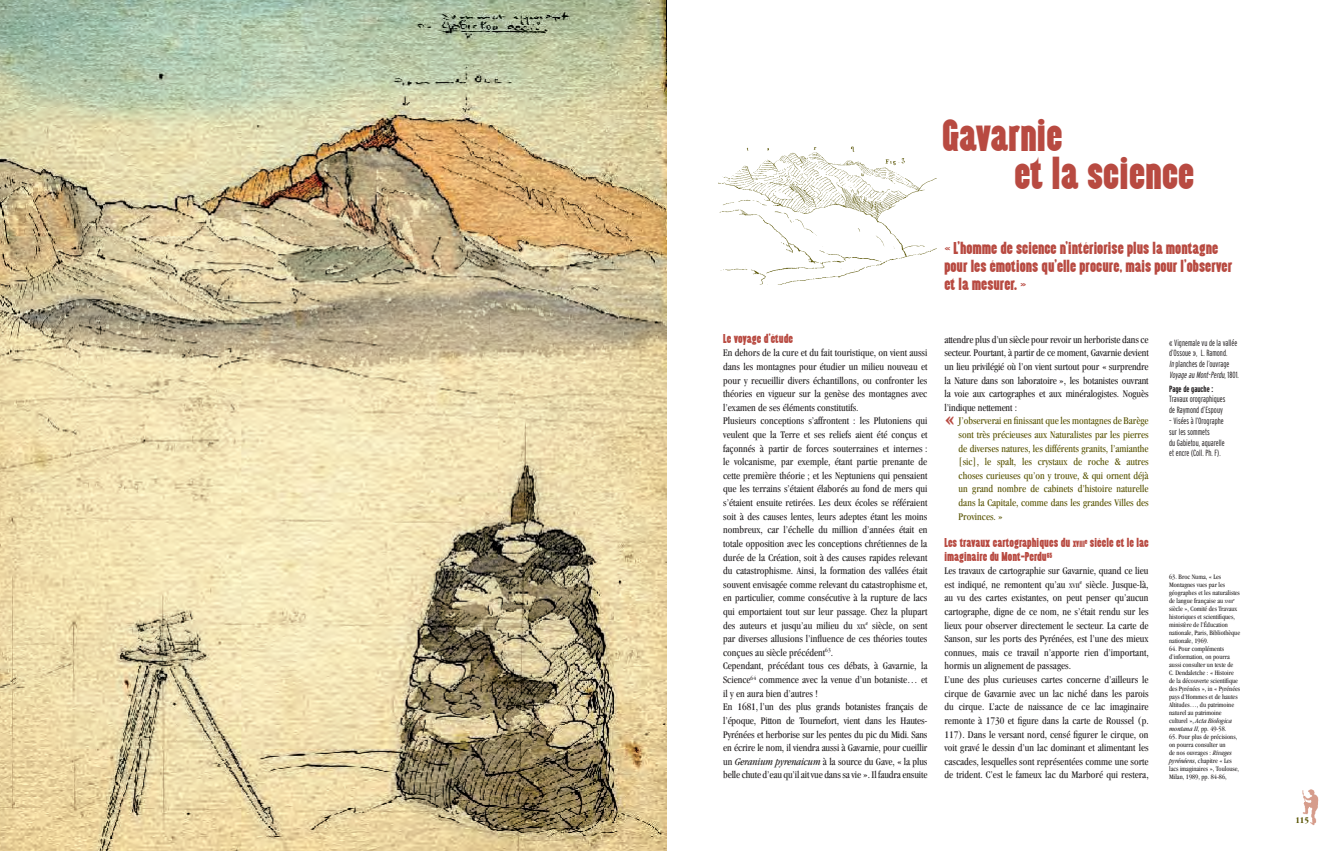
<style>
.page{position:relative;width:1333px;height:851px;background:#fff}
.page>*{position:absolute;margin:0;border:0;box-sizing:border-box;transform-origin:0 0}
.t1{font:37px/38px "Almonte";color:#b84a41}
.t2{font:900 24px "Garamond";color:#b84a41}
.t3{font:14px/18px "Almonte";color:#b84a41}
.t4{font:condensed 10.5px/13.6px "Garamond";color:#231f20}
.t5{font:condensed 10.5px/13.6px "Garamond";color:#575200;text-align:justify}
.t6{font:10.5px/14px "Almonte";color:#b84a41}
.t7{font:300 extra-condensed 9px/10.8px "Interstate";color:#231f20}
.t8{font:700 extra-condensed 9px "Interstate";color:#231f20}
.t9{font:700 condensed 9px "Garamond";color:#575200}
.t10{font:condensed 7px/8px "Garamond";color:#231f20}
.t11{font:condensed 4.1px "Garamond";color:#231f20}
.s1{font-size:7.3px}
.s2{font-style:italic}
.s3{font-size:4.9px}
</style>
<div class="page">
<img style="left:1302px;top:789px;width:17px;height:37px">
<img style="left:0;top:0;width:666px;height:850px">
<img style="left:718px;top:146px;width:218px;height:139px">
<h1 class="t1" style="left:1014px;top:116px;width:181px;text-indent:-72px">Gavarnie<br>et la science</h1>
<h3 class="t3" style="left:944px;top:239px;width:289px">« L’homme de science n’intériorise plus la montagne pour les émotions qu’elle procure, mais pour l’observer et la mesurer. »</h3>
<p class="t6" style="left:723px;top:331px;width:71px">Le voyage d’étude</p>
<p class="t4" style="left:723px;top:346px;width:206px">En dehors de la cure et du fait touristique, on vient aussi dans les montagnes pour étudier un milieu nouveau et pour y recueillir divers échantillons, ou confronter les théories en vigueur sur la genèse des montagnes avec l’examen de ses éléments constitutifs.<br>Plusieurs conceptions s’affrontent : les Plutoniens qui veulent que la Terre et ses reliefs aient été conçus et façonnés à partir de forces souterraines et internes : le volcanisme, par exemple, étant partie prenante de cette première théorie ; et les Neptuniens qui pensaient que les terrains s’étaient élaborés au fond de mers qui s’étaient ensuite retirées. Les deux écoles se référaient soit à des causes lentes, leurs adeptes étant les moins nombreux, car l’échelle du million d’années était en totale opposition avec les conceptions chrétiennes de la durée de la Création, soit à des causes rapides relevant du catastrophisme. Ainsi, la formation des vallées était souvent envisagée comme relevant du catastrophisme et, en particulier, comme consécutive à la rupture de lacs qui emportaient tout sur leur passage. Chez la plupart des auteurs et jusqu’au milieu du <span class="s1">XIX</span><sup>e</sup> siècle, on sent par diverses allusions l’influence de ces théories toutes conçues au siècle précédent<sup>63</sup>.<br>Cependant, précédant tous ces débats, à Gavarnie, la Science<sup>64</sup> commence avec la venue d’un botaniste… et il y en aura bien d’autres !<br>En 1681, l’un des plus grands botanistes français de l’époque, Pitton de Tournefort, vient dans les Hautes-Pyrénées et herborise sur les pentes du pic du Midi. Sans en écrire le nom, il viendra aussi à Gavarnie, pour cueillir un <span class="s2">Geranium pyrenaicum</span> à la source du Gave, « la plus belle chute d’eau qu’il ait vue dans sa vie ». Il faudra ensuite</p>
<p class="t4" style="left:944px;top:332px;width:206px;text-align:justify">attendre plus d’un siècle pour revoir un herboriste dans ce secteur. Pourtant, à partir de ce moment, Gavarnie devient un lieu privilégié où l’on vient surtout pour « surprendre la Nature dans son laboratoire », les botanistes ouvrant la voie aux cartographes et aux minéralogistes. Noguès l’indique nettement :</p>
<h2 class="t2" style="left:944px;top:406px;width:12px">«</h2>
<p class="t5" style="left:958px;top:414px;width:192px">J’observerai en finissant que les montagnes de Barège sont très précieuses aux Naturalistes par les pierres de diverses natures, les différents granits, l’amianthe [sic], le spalt, les crystaux de roche &amp; autres choses curieuses qu’on y trouve, &amp; qui ornent déjà un grand nombre de cabinets d’histoire naturelle dans la Capitale, comme dans les grandes Villes des Provinces. »</p>
<p class="t6" style="left:944px;top:536px;width:206px">Les travaux cartographiques du <span class="s1">XVIII</span><sup>e</sup> siècle et le lac imaginaire du Mont-Perdu<sup>65</sup></p>
<p class="t4" style="left:944px;top:563px;width:206px">Les travaux de cartographie sur Gavarnie, quand ce lieu est indiqué, ne remontent qu’au <span class="s1">XVII</span><sup>e</sup> siècle. Jusque-là, au vu des cartes existantes, on peut penser qu’aucun cartographe, digne de ce nom, ne s’était rendu sur les lieux pour observer directement le secteur. La carte de Sanson, sur les ports des Pyrénées, est l’une des mieux connues, mais ce travail n’apporte rien d’important, hormis un alignement de passages.<br>L’une des plus curieuses cartes concerne d’ailleurs le cirque de Gavarnie avec un lac niché dans les parois du cirque. L’acte de naissance de ce lac imaginaire remonte à 1730 et figure dans la carte de Roussel (p.<br>117). Dans le versant nord, censé figurer le cirque, on voit gravé le dessin d’un lac dominant et alimentant les cascades, lesquelles sont représentées comme une sorte de trident. C’est le fameux lac du Marboré qui restera,</p>
<p class="t7" style="left:1169px;top:337px;width:71px">« Vignemale vu de la vallée d’Ossoue », L. Ramond.<br><span class="s2">In</span>planches de l’ouvrage<br><span class="s2">VoyageauMont-Perdu</span>, 1 8 0 1 .</p>
<p class="t8" style="left:1169px;top:383px;width:46px">Page de gauche :</p>
<p class="t7" style="left:1169px;top:393px;width:58px">Travaux orographiques de Raymond d’Espouy</p>
<p class="t7" style="left:1169px;top:415px;width:57px">– Visées à l’Orographe sur les sommets<br>du Gabietou, aquarelle et encre (Coll. Ph. F).</p>
<p class="t10" style="left:1169px;top:573px;width:72px">63. Broc Numa, « Les<br>Montagnes vues par les géographes et les naturalistes de langue française au <span class="s3">XVIII</span></p>
<p class="t11" style="left:1233px;top:597px;width:3px">e</p>
<p class="t10" style="left:1169px;top:605px;width:72px">siècle », Comité des Travaux historiques et scientifiques, ministère de l’Éducation nationale, Paris, Bibliothèque nationale, 1969.</p>
<p class="t10" style="left:1169px;top:645px;width:72px">64. Pour compléments d’information, on pourra aussi consulter un texte de<br>C. Dendaletche : « Histoire de la découverte scientifique des Pyrénées », in « Pyrénées pays d’Hommes et de hautes<br>Altitudes…, du patrimoine naturel au patrimoine culturel », <span class="s2">Acta Biologica montana II</span>, pp. 49-58.</p>
<p class="t10" style="left:1169px;top:733px;width:71px">65. Pour plus de précisions, on pourra consulter un<br>de nos ouvrages : <span class="s2">Rivages pyrénéens</span>, chapitre « Les lacs imaginaires », Toulouse,<br>Milan, 1989, pp. 84-86,</p>
<p class="t9" style="left:1295px;top:814px;width:15px">115</p>
</div>
